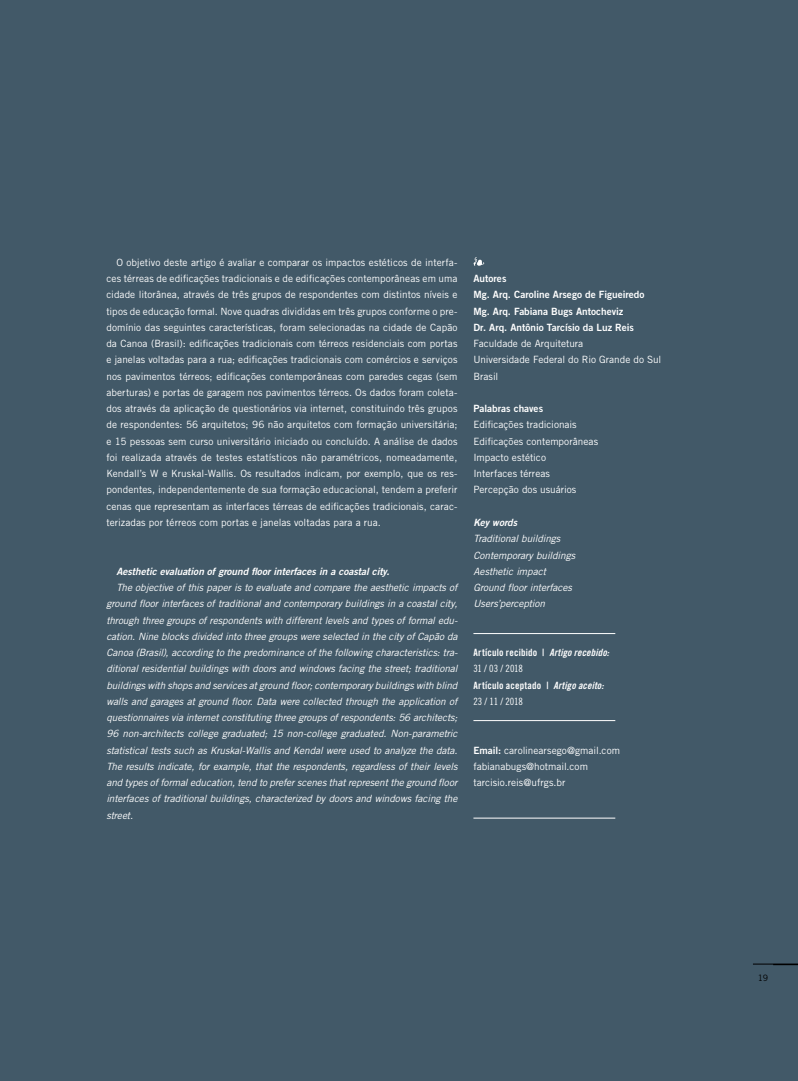
<style>
.page{position:relative;width:798px;height:1081px;background:#fff}
.page>*{position:absolute;margin:0;border:0;box-sizing:border-box;transform-origin:0 0}
.t1{font:10px/16.2px "Trade Gothic LT Std";color:#fff}
.t2{font:italic 10px/16.2px "Trade Gothic LT Std";letter-spacing:-.01em;color:#fff;text-align:justify}
.t3{font:10px/16.2px "Trade Gothic LT Std Bd 2";color:#fff}
.t4{font:10px "Trade Gothic LT Std Bd 2 Obl";letter-spacing:-.005em;color:#fff}
.t5{font:10px "Trade Gothic LT Std Bd Cn 20";letter-spacing:.02em;color:#fff}
.t6{font:10px "Trade Gothic LT Std Cn 18";letter-spacing:-.015em;color:#fff}
.t7{font:8.75px "Trade Gothic LT Std";color:#000}
.s1{font-family:"Trade Gothic LT Std Bd Cn 20 Obl"}
.s2{font-family:"Trade Gothic LT Std Bd 2"}
</style>
<div class="page">
<div style="left:0;top:0;width:797px;height:1081px;background:#425968"></div>
<hr style="left:473px;top:633px;width:142px;height:1px;background:#fff">
<hr style="left:473px;top:720px;width:142px;height:1px;background:#fff">
<hr style="left:473px;top:817px;width:142px;height:1px;background:#fff">
<svg style="left:473px;top:257px;width:11px;height:9px"></svg>
<hr style="left:752px;top:964px;width:45px;height:1px;background:#000">
<p class="t1" style="left:106px;top:254px;width:352px;text-align:justify;text-indent:10px">O objetivo deste artigo é avaliar e comparar os impactos estéticos de interfa&shy;ces térreas de edificações tradicionais e de edificações contemporâneas em uma cidade litorânea, através de três grupos de respondentes com distintos níveis e tipos de educação formal. Nove quadras divididas em três grupos conforme o pre&shy;domínio das seguintes características, foram selecionadas na cidade de Capão da Canoa (Brasil): edificações tradicionais com térreos residenciais com portas e janelas voltadas para a rua; edificações tradicionais com comércios e serviços nos pavimentos térreos; edificações contemporâneas com paredes cegas (sem aberturas) e portas de garagem nos pavimentos térreos. Os dados foram coleta&shy;dos através da aplicação de questionários via internet, constituindo três grupos de respondentes: 56 arquitetos; 96 não arquitetos com formação universitária; e 15 pessoas sem curso universitário iniciado ou concluído. A análise de dados foi realizada através de testes estatísticos não paramétricos, nomeadamente, Kendall’s W e Kruskal-Wallis. Os resultados indicam, por exemplo, que os res&shy;pondentes, independentemente de sua formação educacional, tendem a preferir cenas que representam as interfaces térreas de edificações tradicionais, carac&shy;terizadas por térreos com portas e janelas voltadas para a rua.</p>
<p class="t4" style="left:116px;top:565px;width:274px">Aesthetic evaluation of ground floor interfaces in a coastal city.</p>
<p class="t2" style="left:106px;top:579px;width:352px;text-indent:10px">The objective of this paper is to evaluate and compare the aesthetic impacts of ground floor interfaces of traditional and contemporary buildings in a coastal city, through three groups of respondents with different levels and types of formal edu&shy;cation. Nine blocks divided into three groups were selected in the city of Capão da Canoa (Brasil), according to the predominance of the following characteristics: tra&shy;ditional residential buildings with doors and windows facing the street; traditional buildings with shops and services at ground floor; contemporary buildings with blind walls and garages at ground floor. Data were collected through the application of questionnaires via internet constituting three groups of respondents: 56 architects; 96 non-architects college graduated; 15 non-college graduated. Non-parametric statistical tests such as Kruskal-Wallis and Kendal were used to analyze the data.<br>The results indicate, for example, that the respondents, regardless of their levels and types of formal education, tend to prefer scenes that represent the ground floor interfaces of traditional buildings, characterized by doors and windows facing the street.</p>
<p class="t3" style="left:473px;top:270px;width:172px">Autores<br>Mg. Arq. Caroline Arsego de Figueiredo<br>Mg. Arq. Fabiana Bugs Antocheviz<br>Dr. Arq. Antônio Tarcísio da Luz Reis</p>
<p class="t1" style="left:473px;top:335px;width:189px">Faculdade de Arquitetura<br>Universidade Federal do Rio Grande do Sul<br>Brasil</p>
<p class="t3" style="left:473px;top:400px;width:71px">Palabras chaves</p>
<p class="t1" style="left:473px;top:417px;width:126px">Edificações tradicionais<br>Edificações contemporâneas<br>Impacto estético<br>Interfaces térreas<br>Percepção dos usuários</p>
<p class="t4" style="left:473px;top:516px;width:45px">Key words</p>
<p class="t2" style="left:473px;top:531px;width:103px;text-align:left">Traditional buildings<br>Contemporary buildings<br>Aesthetic impact<br>Ground floor interfaces<br>Users’perception</p>
<p class="t5" style="left:473px;top:646px;width:137px">Artículo recibido | <span class="s1">Artigo recebido:</span></p>
<p class="t6" style="left:473px;top:663px;width:51px">31 / 03 / 2018</p>
<p class="t5" style="left:473px;top:679px;width:132px">Artículo aceptado | <span class="s1">Artigo aceito:</span></p>
<p class="t6" style="left:473px;top:695px;width:51px">23 / 11 / 2018</p>
<p class="t1" style="left:473px;top:742px;width:148px"><span class="s2">Email:</span> carolinearsego@gmail.com fabianabugs@hotmail.com tarcisio.reis@ufrgs.br</p>
<p class="t7" style="left:757px;top:972px;width:12px">19</p>
</div>
